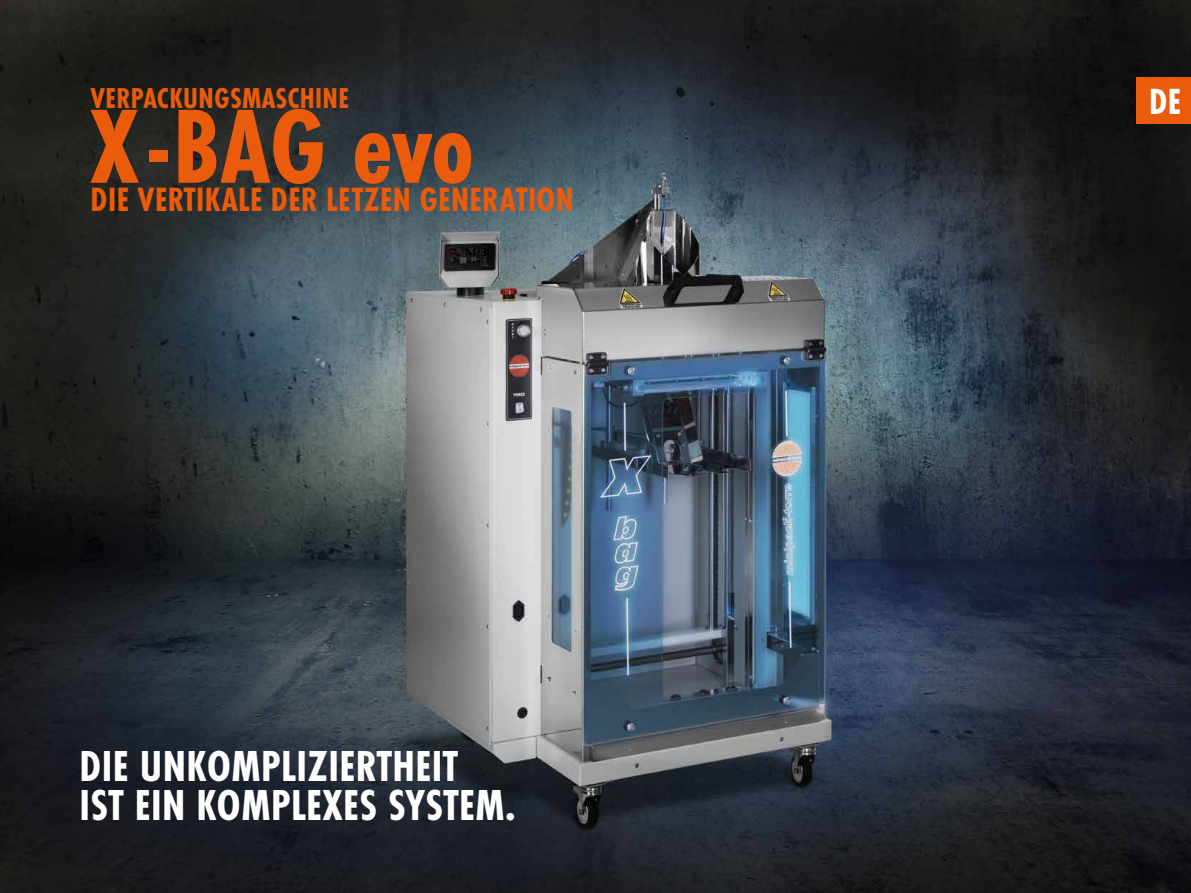
<style>
.page{position:relative;width:1191px;height:893px;background:#fff}
.page>*{position:absolute;margin:0;border:0;box-sizing:border-box;transform-origin:0 0}
.t1{font:700 109.35px "Futura PT Cond";letter-spacing:-.01em;color:#ea5b0b}
.t2{font:700 45px/39px "Futura PT Cond";letter-spacing:.01em;color:#fff}
.t3{font:700 37.8px "Futura PT Cond";color:#fff}
.t4{font:700 34.95px "Futura PT Cond";letter-spacing:.01em;color:#ea5b0b}
.t5{font:700 29.85px "Futura PT Cond";letter-spacing:.01em;color:#ea5b0b}
</style>
<div class="page">
<img style="left:0;top:0;width:1191px;height:893px">
<div style="left:1136px;top:77px;width:55px;height:46px;background:#ea5b0b"></div>
<p class="t5" style="left:91px;top:81px;width:260px">VERPACKUNGSMASCHINE</p>
<p class="t3" style="left:1149px;top:80px;width:33px">DE</p>
<h1 class="t1" style="left:90px;top:83px;width:385px">X-BAG evo</h1>
<p class="t4" style="left:91px;top:179px;width:485px">DIE VERTIKALE DER LETZEN GENERATION</p>
<p class="t2" style="left:79px;top:746px;width:438px">DIE UNKOMPLIZIERTHEIT<br>IST EIN KOMPLEXES SYSTEM.</p>
</div>
